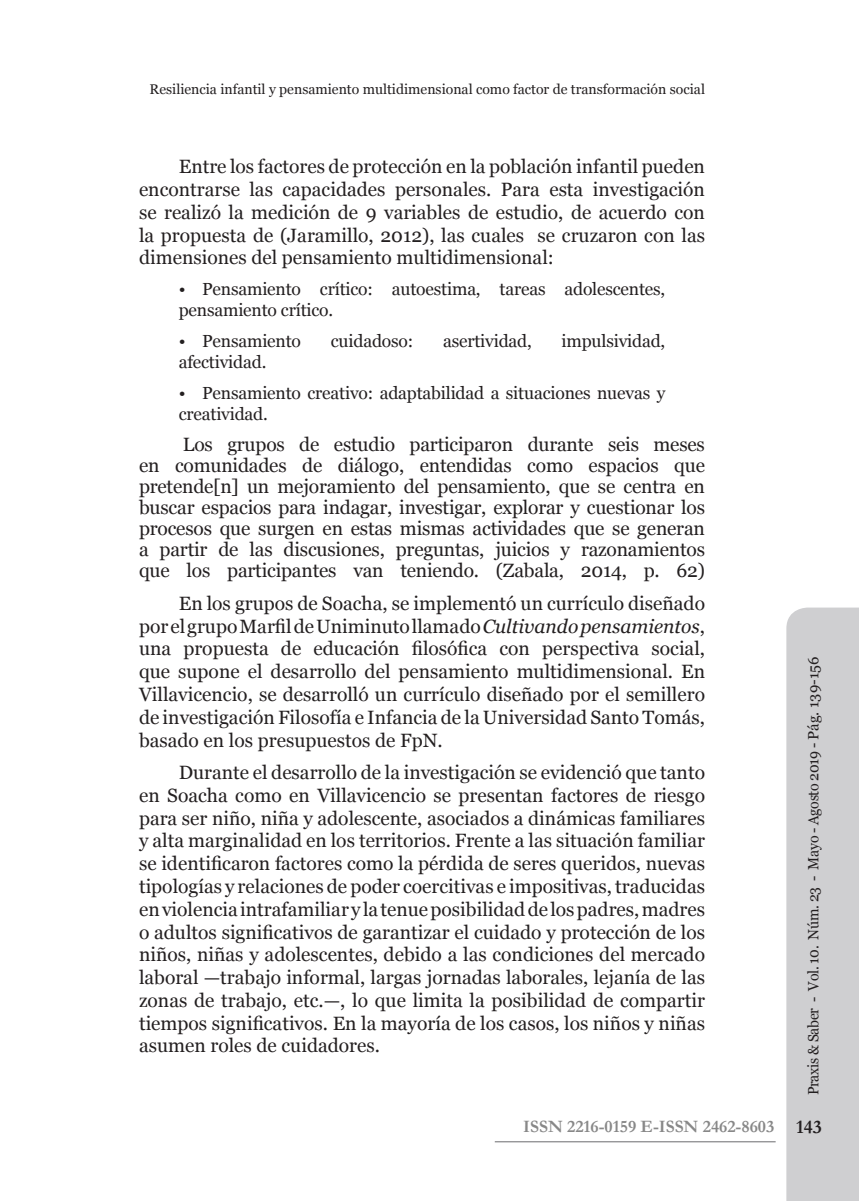
<style>
.page{position:relative;width:859px;height:1201px;background:#fff}
.page>*{position:absolute;margin:0;border:0;box-sizing:border-box;transform-origin:0 0}
.t1{font:19.25px/22.8px "Georgia";color:#231f20;text-align:justify}
.t2{font:600 19.25px "Garamond";color:#231f20}
.t3{font:17.5px/21px "Georgia";letter-spacing:-.01em;color:#231f20}
.t4{font:600 17.5px "Garamond";color:#888}
.t5{font:14.88px "Georgia";letter-spacing:-.02em;color:#231f20;scale:.95 1}
.t6{font:14px "Georgia";color:#231f20}
.s1{font-style:italic}
</style>
<div class="page">
<div style="left:786px;top:607px;width:72px;height:593px;background:#cfcfd1"></div>
<hr style="left:494px;top:1141px;width:281px;height:1px;background:#6c6c6e">
<p class="t6" style="left:149px;top:81px;width:556px">Resiliencia infantil y pensamiento multidimensional como factor de transformación social</p>
<p class="t1" style="left:139px;top:156px;width:567px;text-indent:40px">Entre los factores de protección en la población infantil pueden encontrarse las capacidades personales. Para esta investigación se realizó la medición de 9 variables de estudio, de acuerdo con la propuesta de (Jaramillo, 2012), las cuales se cruzaron con las dimensiones del pensamiento multidimensional:</p>
<p class="t3" style="left:179px;top:279px;width:488px">• Pensamiento crítico: autoestima, tareas adolescentes, pensamiento crítico.</p>
<p class="t3" style="left:179px;top:331px;width:124px">• Pensamiento</p>
<p class="t3" style="left:331px;top:331px;width:84px">cuidadoso:</p>
<p class="t3" style="left:443px;top:331px;width:90px">asertividad,</p>
<p class="t3" style="left:561px;top:331px;width:105px">impulsividad,</p>
<p class="t3" style="left:179px;top:352px;width:89px">afectividad.</p>
<p class="t3" style="left:179px;top:383px;width:488px">• Pensamiento creativo: adaptabilidad a situaciones nuevas y creatividad.</p>
<p class="t1" style="left:139px;top:434px;width:567px;line-height:21px;text-indent:44px">Los grupos de estudio participaron durante seis meses en comunidades de diálogo, entendidas como espacios que pretende[n] un mejoramiento del pensamiento, que se centra en buscar espacios para indagar, investigar, explorar y cuestionar los procesos que surgen en estas mismas actividades que se generan a partir de las discusiones, preguntas, juicios y razonamientos que los participantes van teniendo. (Zabala, 2014, p. 62)</p>
<p class="t1" style="left:139px;top:592px;width:567px;text-indent:40px">En los grupos de Soacha, se implementó un currículo diseñado por el grupo Marfil de Uniminuto llamado <span class="s1">Cultivando pensamientos</span>, una propuesta de educación filosófica con perspectiva social, que supone el desarrollo del pensamiento multidimensional. En Villavicencio, se desarrolló un currículo diseñado por el semillero de investigación Filosofía e Infancia de la Universidad Santo Tomás, basado en los presupuestos de FpN.</p>
<p class="t1" style="left:139px;top:761px;width:567px;text-indent:40px">Durante el desarrollo de la investigación se evidenció que tanto en Soacha como en Villavicencio se presentan factores de riesgo para ser niño, niña y adolescente, asociados a dinámicas familiares y alta marginalidad en los territorios. Frente a las situación familiar se identificaron factores como la pérdida de seres queridos, nuevas tipologías y relaciones de poder coercitivas e impositivas, traducidas en violencia intrafamiliar y la tenue posibilidad de los padres, madres o adultos significativos de garantizar el cuidado y protección de los niños, niñas y adolescentes, debido a las condiciones del mercado laboral —trabajo informal, largas jornadas laborales, lejanía de las zonas de trabajo, etc.—, lo que limita la posibilidad de compartir tiempos significativos. En la mayoría de los casos, los niños y niñas asumen roles de cuidadores.</p>
<p class="t4" style="left:523px;top:1114px;width:252px">ISSN 2216-0159 E-ISSN 2462-8603</p>
<p class="t5" style="left:804px;top:1095px;width:463px;rotate:-90deg">Praxis &amp; Saber - Vol. 10. Núm. 23 - Mayo - Agosto 2019 - Pág. 139-156</p>
<p class="t2" style="left:795px;top:1114px;width:27px">143</p>
</div>
